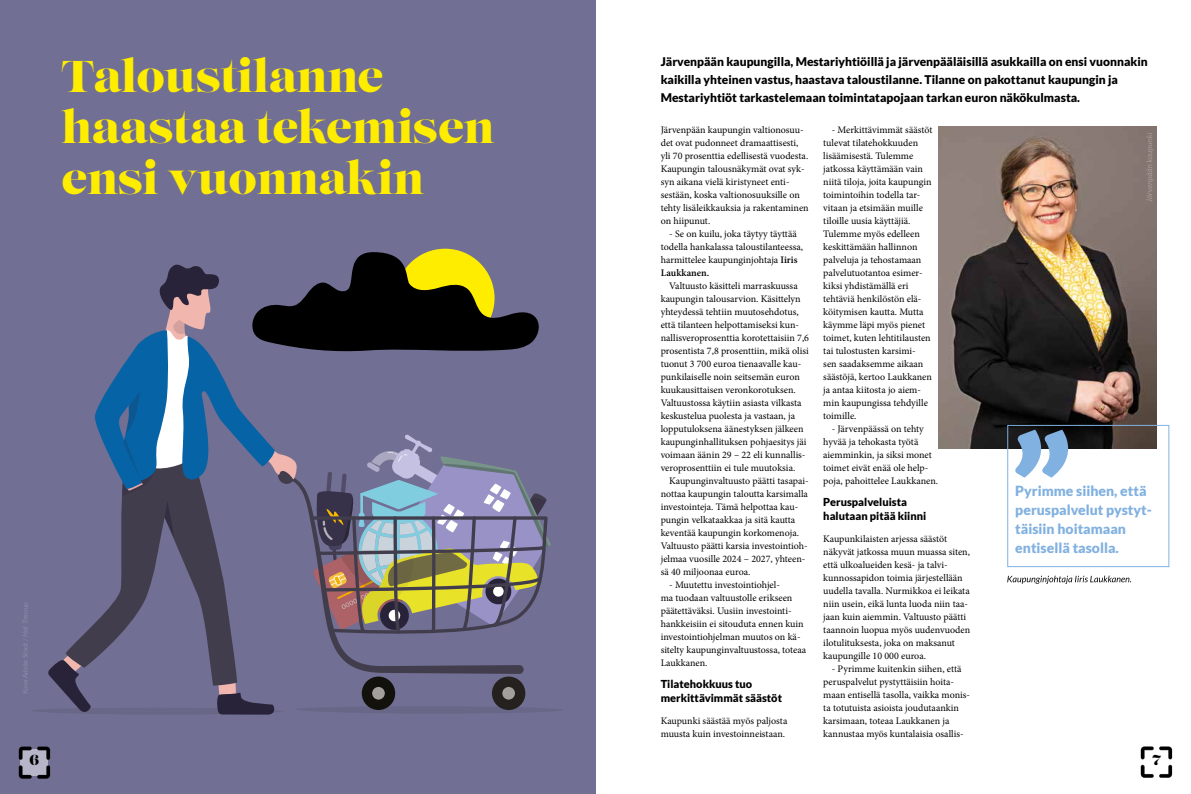
<style>
.page{position:relative;width:1191px;height:794px;background:#fff}
.page>*{position:absolute;margin:0;border:0;box-sizing:border-box;transform-origin:0 0}
.t1{font:44.4px/50.9px "Lust";color:#ffed00}
.t2{font:14.5px "Lust";color:#000}
.t3{font:14.3px "Lust";color:#000}
.t4{font:900 14px/19px "Lato";color:#81b1e0}
.t5{font:900 12px/18px "Lato";color:#000}
.t6{font:900 11px/14px "Lato";color:#000}
.t7{font:10px/13px "Minion Pro";color:#000}
.s1{font-weight:600}
</style>
<div class="page">
<div style="left:0;top:0;width:595px;height:794px;background:#716f93"></div>
<svg style="left:595px;top:535px;width:1px;height:37px"></svg>
<img style="left:938px;top:127px;width:218px;height:321px">
<svg style="left:32px;top:252px;width:527px;height:463px"></svg>
<svg style="left:1007px;top:575px;width:124px;height:9px"></svg>
<svg style="left:1015px;top:429px;width:53px;height:49px"></svg>
<div style="left:1007px;top:425px;width:162px;height:142px;border:1px solid #81b1e0"></div>
<svg style="left:1146px;top:133px;width:7px;height:69px"></svg>
<img style="left:1140px;top:746px;width:33px;height:32px">
<img style="left:18px;top:746px;width:33px;height:33px">
<h1 class="t1" style="left:61px;top:53px;width:435px">Taloustilanne haastaa tekemisen ensi vuonnakin</h1>
<p class="t5" style="left:660px;top:53px;width:488px">Järvenpään kaupungilla, Mestariyhtiöillä ja järvenpääläisillä asukkailla on ensi vuonnakin kaikilla yhteinen vastus, haastava taloustilanne. Tilanne on pakottanut kaupungin ja<br>Mestariyhtiöt tarkastelemaan toimintatapojaan tarkan euron näkökulmasta.</p>
<p class="t7" style="left:823px;top:123px;width:111px;text-indent:8px">- Merkittävimmät säästöt tulevat tilatehokkuuden lisäämisestä. Tulemme jatkossa käyttämään vain niitä tiloja, joita kaupungin toimintoihin todella tar&shy;vitaan ja etsimään muille tiloille uusia käyttäjiä.<br>Tulemme myös edelleen keskittämään hallinnon palveluja ja tehostamaan palvelutuotantoa esimer&shy;kiksi yhdistämällä eri tehtäviä henkilöstön elä&shy;köitymisen kautta. Mutta käymme läpi myös pienet toimet, kuten lehtitilausten tai tulostusten karsimi-<br>sen saadaksemme aikaan säästöjä, kertoo Laukkanen ja antaa kiitosta jo aiem&shy;min kaupungissa tehdyille toimille.</p>
<p class="t7" style="left:823px;top:422px;width:116px;text-indent:8px">- Järvenpäässä on tehty hyvää ja tehokasta työtä aiemminkin, ja siksi monet toimet eivät enää ole help&shy;poja, pahoittelee Laukkanen.</p>
<p class="t6" style="left:823px;top:495px;width:104px">Peruspalveluista halutaan pitää kiinni</p>
<p class="t7" style="left:823px;top:532px;width:148px">Kaupunkilaisten arjessa säästöt näkyvät jatkossa muun muassa siten, että ulkoalueiden kesä- ja talvi&shy;kunnossapidon toimia järjestellään uudella tavalla. Nurmikkoa ei leikata niin usein, eikä lunta luoda niin taa&shy;jaan kuin aiemmin. Valtuusto päätti taannoin luopua myös uudenvuoden ilotulituksesta, joka on maksanut kaupungille 10 000 euroa.</p>
<p class="t7" style="left:823px;top:662px;width:148px;text-indent:8px">- Pyrimme kuitenkin siihen, että peruspalvelut pystyttäisiin hoita&shy;maan entisellä tasolla, vaikka monis&shy;ta totutuista asioista joudutaankin karsimaan, toteaa Laukkanen ja kannustaa myös kuntalaisia osallis-</p>
<p class="t7" style="left:660px;top:123px;width:149px">Järvenpään kaupungin valtionosuu&shy;det ovat pudonneet dramaattisesti, yli 70 prosenttia edellisestä vuodesta.<br>Kaupungin talousnäkymät ovat syk&shy;syn aikana vielä kiristyneet enti&shy;sestään, koska valtionosuuksille on tehty lisäleikkauksia ja rakentaminen on hiipunut.</p>
<p class="t7" style="left:660px;top:227px;width:144px;text-indent:8px">- Se on kuilu, joka täytyy täyttää todella hankalassa taloustilanteessa, harmittelee kaupunginjohtaja <span class="s1">Iiris<br>Laukkanen.</span></p>
<p class="t7" style="left:660px;top:279px;width:150px;text-indent:8px">Valtuusto käsitteli marraskuussa kaupungin talousarvion. Käsittelyn yhteydessä tehtiin muutosehdotus, että tilanteen helpottamiseksi kun&shy;nallisveroprosenttia korotettaisiin 7,6 prosentista 7,8 prosenttiin, mikä olisi tuonut 3 700 euroa tienaavalle kau&shy;punkilaiselle noin seitsemän euron kuukausittaisen veronkorotuksen.<br>Valtuustossa käytiin asiasta vilkasta keskustelua puolesta ja vastaan, ja lopputuloksena äänestyksen jälkeen kaupunginhallituksen pohjaesitys jäi voimaan äänin 29 – 22 eli kunnallis&shy;veroprosenttiin ei tule muutoksia.</p>
<p class="t7" style="left:660px;top:474px;width:149px;text-indent:8px">Kaupunginvaltuusto päätti tasapai&shy;nottaa kaupungin taloutta karsimalla investointeja. Tämä helpottaa kau&shy;pungin velkataakkaa ja sitä kautta keventää kaupungin korkomenoja.<br>Valtuusto päätti karsia investointioh&shy;jelmaa vuosille 2024 – 2027, yhteen&shy;sä 40 miljoonaa euroa.</p>
<p class="t7" style="left:660px;top:578px;width:147px;text-indent:8px">- Muutettu investointiohjel-<br>ma tuodaan valtuustolle erikseen päätettäväksi. Uusiin investointi&shy;hankkeisiin ei sitouduta ennen kuin investointiohjelman muutos on kä&shy;sitelty kaupunginvaltuustossa, toteaa<br>Laukkanen.</p>
<p class="t6" style="left:660px;top:677px;width:123px">Tilatehokkuus tuo merkittävimmät säästöt</p>
<p class="t7" style="left:660px;top:714px;width:128px">Kaupunki säästää myös paljosta muusta kuin investoinneistaan.</p>
<h3 class="t4" style="left:1015px;top:481px;width:138px">Pyrimme siihen, että peruspalvelut pystyt&shy;täisiin hoitamaan entisellä tasolla.</h3>
<h2 class="t2" style="left:29px;top:751px;width:11px">6</h2>
<h3 class="t3" style="left:1152px;top:751px;width:10px">7</h3>
</div>
